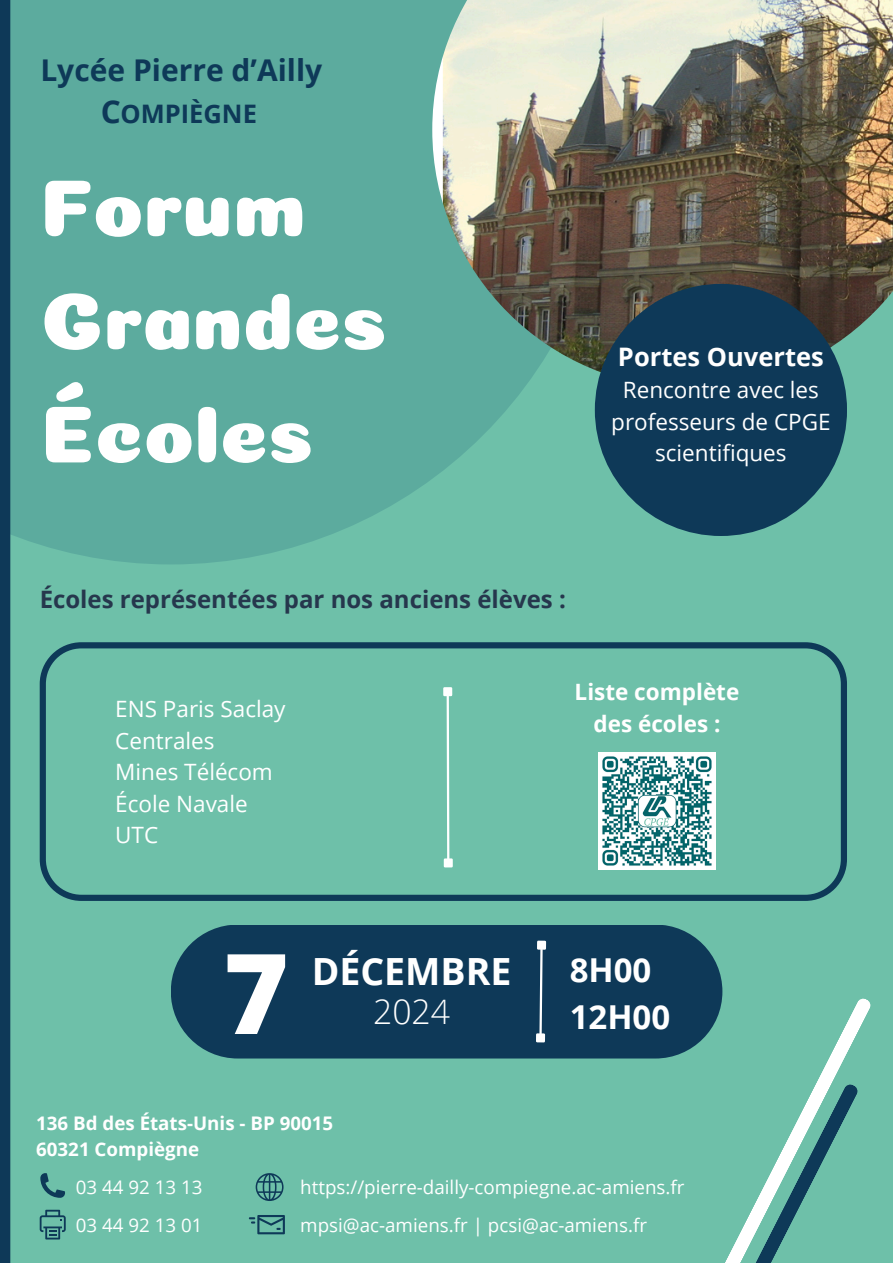
<style>
.page{position:relative;width:893px;height:1263px;background:#6ec0a9}
.page>*{position:absolute;margin:0;border:0;box-sizing:border-box;transform-origin:0 0}
.t1{font:800 111.68px "Open Sans";color:#fff}
.t2{font:81.07px/113.1px "Coiny";color:#fff}
.t3{font:700 37.5px "Open Sans";color:#fff}
.t4{font:300 33.75px "Open Sans";color:#fff}
.t5{font:700 33px/46.1px "Open Sans";color:#fff}
.t6{font:700 30px "Open Sans";color:#0e3958}
.t7{font:700 25.5px "Open Sans";color:#fff}
.t8{font:700 25.5px "Open Sans";color:#0e3958}
.t9{font:700 24px "Open Sans";color:#26374d}
.t10{font:22.5px/31.5px "Open Sans";color:#fff;text-align:center}
.t11{font:700 22.5px/31.5px "Open Sans";color:#fff;text-align:center}
.t12{font:18.75px/37.9px "Open Sans";color:#fff}
.t13{font:700 18.75px/25.9px "Open Sans";color:#fff}
.s1{font-size:31.5px}
</style>
<div class="page">
<div style="left:0;top:0;width:613px;height:564px;background:linear-gradient(to right,#56a49a,#6bbda7)"></div>
<img style="left:432px;top:0;width:461px;height:388px">
<div style="left:595px;top:284px;width:252px;height:252px;background:#0e3958;border-radius:50%"></div>
<div style="left:171px;top:924px;width:551px;height:134px;background:#0e3958;border-radius:67px"></div>
<svg style="left:40px;top:642px;width:807px;height:259px"></svg>
<svg style="left:445px;top:696px;width:5px;height:162px"></svg>
<div style="left:444px;top:688px;width:7px;height:7px;background:#fff"></div>
<div style="left:443px;top:687px;width:9px;height:9px;border:2px solid #fff"></div>
<div style="left:445px;top:859px;width:7px;height:7px;background:#fff"></div>
<div style="left:444px;top:858px;width:9px;height:9px;border:2px solid #fff"></div>
<svg style="left:539px;top:950px;width:4px;height:83px"></svg>
<div style="left:538px;top:942px;width:7px;height:6px;background:#fff"></div>
<div style="left:537px;top:941px;width:9px;height:9px;border:2px solid #fff"></div>
<div style="left:537px;top:1034px;width:7px;height:7px;background:#fff"></div>
<div style="left:536px;top:1033px;width:9px;height:9px;border:2px solid #fff"></div>
<svg style="left:40px;top:1173px;width:25px;height:25px"></svg>
<svg style="left:40px;top:1210px;width:26px;height:29px"></svg>
<svg style="left:256px;top:1173px;width:27px;height:28px"></svg>
<svg style="left:249px;top:1215px;width:36px;height:19px"></svg>
<svg style="left:682px;top:998px;width:189px;height:85px"></svg>
<svg style="left:725px;top:1083px;width:133px;height:180px"></svg>
<div style="left:0;top:0;width:10px;height:1263px;background:#0e3958"></div>
<img style="left:598px;top:753px;width:117px;height:117px">
<h3 class="t6" style="left:40px;top:49px;width:283px">Lycée Pierre d’Ailly</h3>
<h3 class="t8" style="left:101px;top:96px;width:158px"><span class="s1">C</span>OMPIÈGNE</h3>
<h2 class="t2" style="left:40px;top:152px;width:348px">Forum<br>Grandes<br>Écoles</h2>
<h3 class="t7" style="left:618px;top:338px;width:207px">Portes Ouvertes</h3>
<p class="t10" style="left:611px;top:374px;width:221px">Rencontre avec les professeurs de CPGE scientifiques</p>
<p class="t9" style="left:40px;top:583px;width:527px">Écoles représentées par nos anciens élèves :</p>
<p class="t10" style="left:115px;top:692px;width:172px;text-align:left">ENS Paris Saclay<br>Centrales<br>Mines Télécom<br>École Navale<br>UTC</p>
<p class="t11" style="left:574px;top:676px;width:166px">Liste complète des écoles :</p>
<h1 class="t1" style="left:223px;top:914px;width:67px">7</h1>
<h3 class="t3" style="left:312px;top:945px;width:201px">DÉCEMBRE</h3>
<h3 class="t4" style="left:373px;top:988px;width:78px">2024</h3>
<p class="t13" style="left:36px;top:1110px;width:298px">136 Bd des États-Unis - BP 90015<br>60321 Compiègne</p>
<h3 class="t5" style="left:570px;top:946px;width:102px">8H00<br>12H00</h3>
<p class="t12" style="left:76px;top:1168px;width:128px">03 44 92 13 13<br>03 44 92 13 01</p>
<p class="t12" style="left:300px;top:1168px;width:386px">https://pierre-dailly-compiegne.ac-amiens.fr</p>
<p class="t12" style="left:300px;top:1206px;width:348px">mpsi@ac-amiens.fr | pcsi@ac-amiens.fr</p>
</div>
